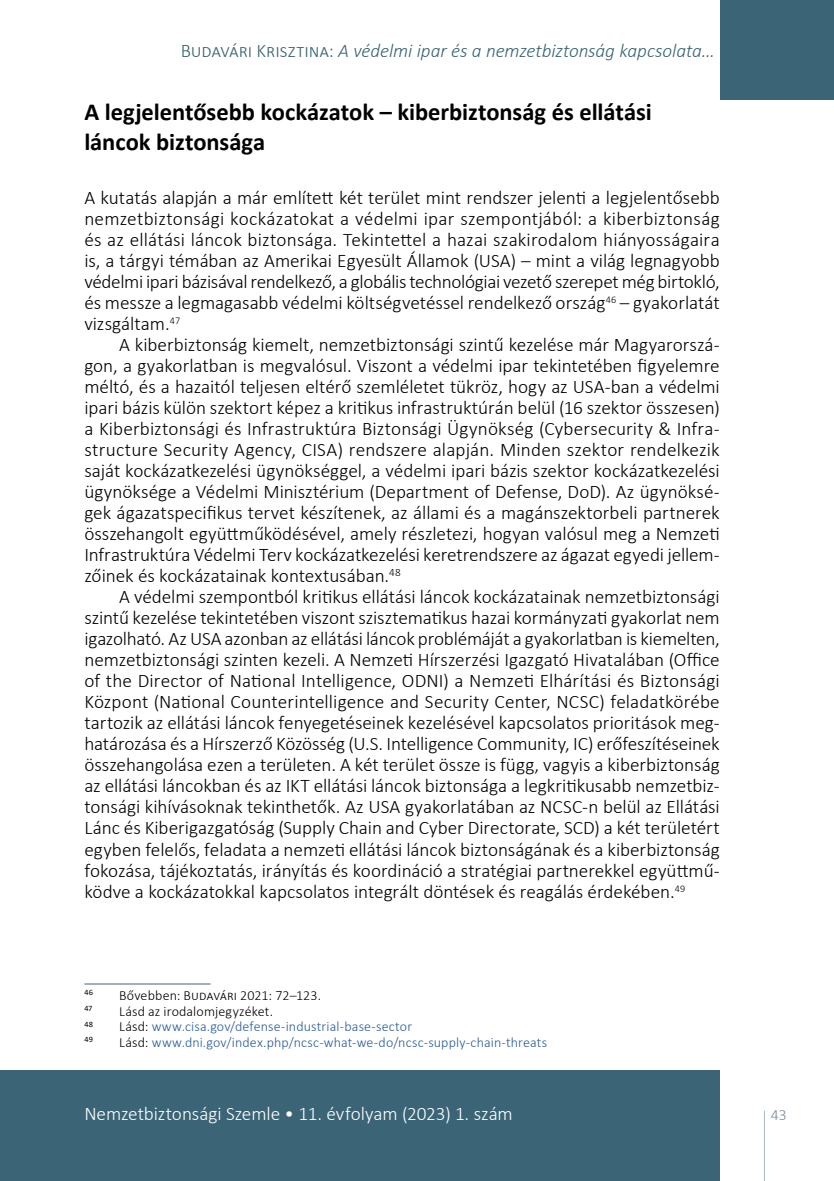
<style>
.page{position:relative;width:834px;height:1181px;background:#fff}
.page>*{position:absolute;margin:0;border:0;box-sizing:border-box;transform-origin:0 0}
.t1{font:700 24.5px/29.4px "Calibri";color:#000}
.t2{font:300 19.25px/21px "Calibri";letter-spacing:-.005em;color:#000;text-align:justify}
.t3{font:italic 300 19.25px "Calibri";letter-spacing:-.005em;color:#3b6476}
.t4{font:300 19.25px "Calibri";letter-spacing:-.005em;color:#fff}
.t5{font:300 15.75px "Calibri";color:#778c9b}
.t6{font:300 14px "Calibri";letter-spacing:.005em;color:#275b9b}
.t7{font:300 14px "Calibri";letter-spacing:.01em;color:#000}
.t8{font:8.22px "Calibri";letter-spacing:.02em;color:#000}
.s1{font-style:normal}
.s2{color:#000}
</style>
<div class="page">
<svg style="left:764px;top:1110px;width:1px;height:71px"></svg>
<div style="left:719px;top:0;width:114px;height:99px;background:#3b6476"></div>
<div style="left:0;top:1070px;width:719px;height:111px;background:#3b6476"></div>
<hr style="left:84px;top:983px;width:126px;height:1px;background:#3b6476">
<p class="t3" style="left:181px;top:39px;width:535px"><span class="s1">Budavári Krisztina:</span> A védelmi ipar és a nemzetbiztonság kapcsolata…</p>
<p class="t1" style="left:84px;top:97px;width:569px">A legjelentősebb kockázatok – kiberbiztonság és ellátási láncok biztonsága</p>
<p class="t2" style="left:84px;top:187px;width:636px">A kutatás alapján a már említett két terület mint rendszer jelenti a legjelentősebb nemzetbiztonsági kockázatokat a védelmi ipar szempontjából: a kiberbiztonság és az ellátási láncok biztonsága. Tekintettel a hazai szakirodalom hiányosságaira is, a tárgyi témában az Amerikai Egyesült Államok (USA) – mint a világ legnagyobb védelmi ipari bázisával rendelkező, a globális technológiai vezető szerepet még birtokló, és messze a legmagasabb védelmi költségvetéssel rendelkező ország<sup>46</sup> – gyakorlatát vizsgáltam.<sup>47</sup></p>
<p class="t2" style="left:84px;top:334px;width:637px;text-indent:35px">A kiberbiztonság kiemelt, nemzetbiztonsági szintű kezelése már Magyarorszá&shy;gon, a gyakorlatban is megvalósul. Viszont a védelmi ipar tekintetében figyelemre méltó, és a hazaitól teljesen eltérő szemléletet tükröz, hogy az USA-ban a védelmi ipari bázis külön szektort képez a kritikus infrastruktúrán belül (16 szektor összesen) a Kiberbiztonsági és Infrastruktúra Biztonsági Ügynökség (Cybersecurity &amp; Infra&shy;structure Security Agency, CISA) rendszere alapján. Minden szektor rendelkezik saját kockázatkezelési ügynökséggel, a védelmi ipari bázis szektor kockázatkezelési ügynöksége a Védelmi Minisztérium (Department of Defense, DoD). Az ügynöksé&shy;gek ágazatspecifikus tervet készítenek, az állami és a magánszektorbeli partnerek összehangolt együttműködésével, amely részletezi, hogyan valósul meg a Nemzeti Infrastruktúra Védelmi Terv kockázatkezelési keretrendszere az ágazat egyedi jellem&shy;zőinek és kockázatainak kontextusában.<sup>48</sup></p>
<p class="t2" style="left:84px;top:586px;width:637px;text-indent:35px">A védelmi szempontból kritikus ellátási láncok kockázatainak nemzetbiztonsági szintű kezelése tekintetében viszont szisztematikus hazai kormányzati gyakorlat nem igazolható. Az USA azonban az ellátási láncok problémáját a gyakorlatban is kiemelten, nemzetbiztonsági szinten kezeli. A Nemzeti Hírszerzési Igazgató Hivatalában (Office of the Director of National Intelligence, ODNI) a Nemzeti Elhárítási és Biztonsági Központ (National Counterintelligence and Security Center, NCSC) feladatkörébe tartozik az ellátási láncok fenyegetéseinek kezelésével kapcsolatos prioritások meg&shy;határozása és a Hírszerző Közösség (U.S. Intelligence Community, IC) erőfeszítéseinek összehangolása ezen a területen. A két terület össze is függ, vagyis a kiberbiztonság az ellátási láncokban és az IKT ellátási láncok biztonsága a legkritikusabb nemzetbiz&shy;tonsági kihívásoknak tekinthetők. Az USA gyakorlatában az NCSC-n belül az Ellátási Lánc és Kiberigazgatóság (Supply Chain and Cyber Directorate, SCD) a két területért egyben felelős, feladata a nemzeti ellátási láncok biztonságának és a kiberbiztonság fokozása, tájékoztatás, irányítás és koordináció a stratégiai partnerekkel együttmű&shy;ködve a kockázatokkal kapcsolatos integrált döntések és reagálás érdekében.<sup>49</sup></p>
<p class="t8" style="left:84px;top:986px;width:10px">46</p>
<p class="t7" style="left:119px;top:986px;width:203px">Bővebben: Budavári 2021: 72–123.</p>
<p class="t8" style="left:84px;top:1002px;width:9px">47</p>
<p class="t7" style="left:119px;top:1002px;width:155px">Lásd az irodalomjegyzéket.</p>
<p class="t8" style="left:84px;top:1018px;width:10px">48</p>
<p class="t6" style="left:119px;top:1018px;width:294px"><span class="s2">Lásd:</span> www.cisa.gov/defense-industrial-base-sector</p>
<p class="t8" style="left:84px;top:1034px;width:10px">49</p>
<p class="t6" style="left:119px;top:1033px;width:429px"><span class="s2">Lásd:</span> www.dni.gov/index.php/ncsc-what-we-do/ncsc-supply-chain-threats</p>
<p class="t4" style="left:84px;top:1102px;width:430px">Nemzetbiztonsági Szemle • 11. évfolyam (2023) 1. szám</p>
<p class="t5" style="left:770px;top:1105px;width:17px">43</p>
</div>
